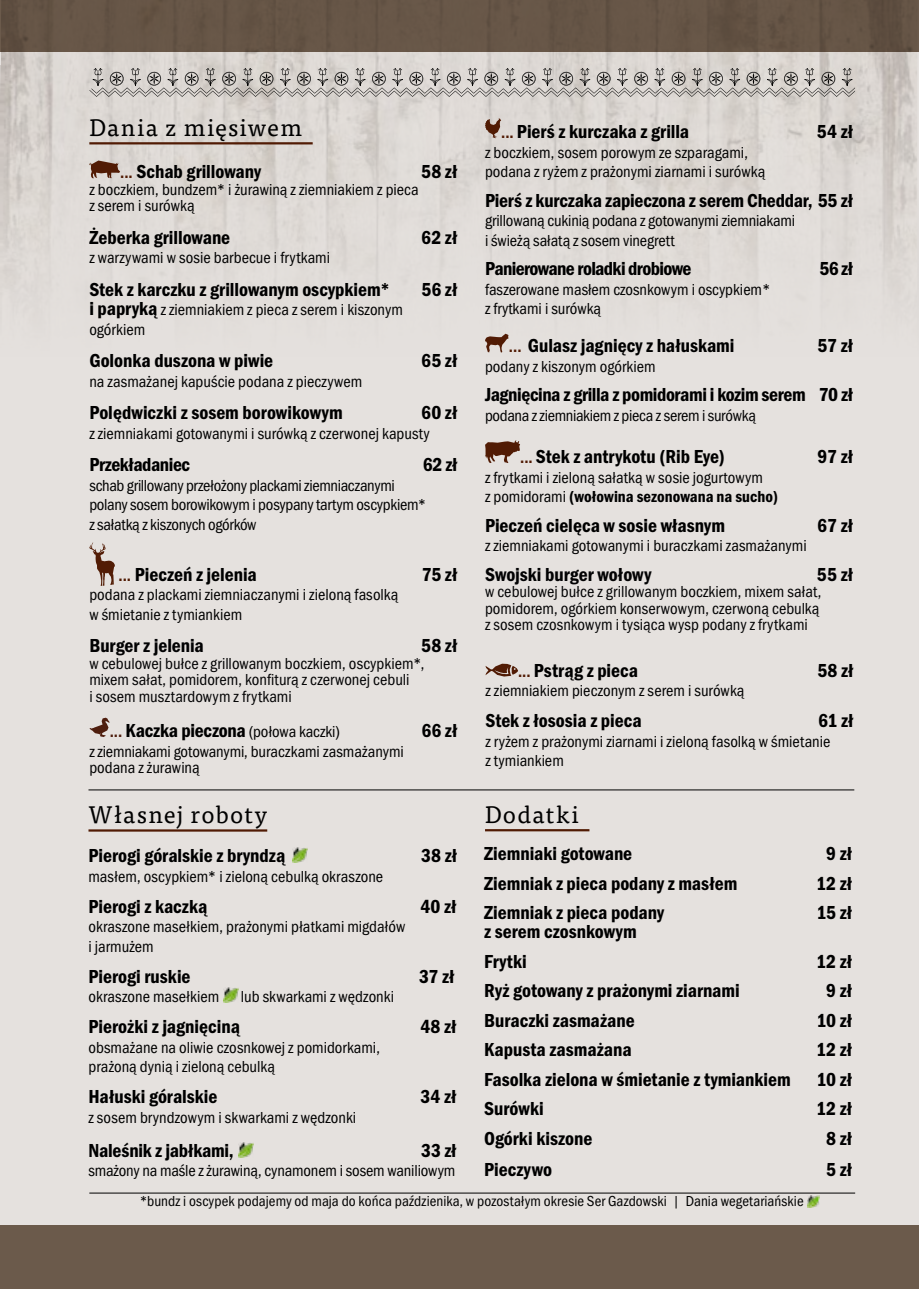
<style>
.page{position:relative;width:919px;height:1289px;background:#fff}
.page>*{position:absolute;margin:0;border:0;box-sizing:border-box;transform-origin:0 0}
.t1{font:24px "Tisa Pro";letter-spacing:.05em;color:#000}
.t2{font:19.5px/29.5px "Franklin Gothic URW Con Dem";color:#000}
.t3{font:19.5px "Franklin Gothic URW Con Dem";letter-spacing:-.025em;color:#000}
.t4{font:19.5px "Franklin Gothic URW Con Dem";color:#020203}
.t5{font:19.5px "Franklin Gothic URW Con Dem";letter-spacing:-.03em;color:#000}
.t6{font:19.5px "Franklin Gothic URW Con Dem";letter-spacing:-.02em;color:#000}
.t7{font:16.5px/19.5px "Franklin Gothic URW Cond";color:#000}
.t8{font:16.5px/16.5px "Franklin Gothic URW Cond";letter-spacing:.005em;color:#020203}
.t9{font:16.5px/19.5px "Franklin Gothic URW Cond";letter-spacing:-.02em;color:#000}
.t10{font:16.5px "Franklin Gothic URW Con Dem";color:#000}
.t11{font:15px "Franklin Gothic URW Cond";letter-spacing:.01em;color:#000}
.s1{font-size:16.5px;color:#511b04}
.s2{color:#020203}
.s3{font-family:"Franklin Gothic URW Cond"}
.s4{font-family:"Franklin Gothic URW Con Dem";font-size:19.5px}
.s5{font-size:16.5px;color:#4f1e0e}
.s6{font-family:"Franklin Gothic URW Cond";font-size:16.5px}
</style>
<div class="page">
<div style="left:0;top:0;width:918px;height:1288px;background:#e5e1de"></div>
<div style="left:0;top:1225px;width:918px;height:63px;background:#6b5a4b"></div>
<svg style="left:0;top:0;width:918px;height:353px"></svg>
<svg style="left:89px;top:160px;width:31px;height:18px"></svg>
<svg style="left:89px;top:717px;width:21px;height:20px"></svg>
<hr style="left:88px;top:829px;width:179px;height:2px;background:#511b04">
<hr style="left:89px;top:142px;width:224px;height:2px;background:#511b04">
<svg style="left:485px;top:118px;width:16px;height:20px"></svg>
<svg style="left:485px;top:334px;width:24px;height:18px"></svg>
<svg style="left:485px;top:440px;width:35px;height:23px"></svg>
<hr style="left:485px;top:829px;width:104px;height:2px;background:#511b04">
<hr style="left:89px;top:1192px;width:766px;height:1px;background:#000">
<hr style="left:88px;top:789px;width:766px;height:1px;background:#000">
<svg style="left:89px;top:68px;width:766px;height:29px"></svg>
<img style="left:238px;top:1142px;width:15px;height:15px">
<img style="left:293px;top:847px;width:14px;height:15px">
<img style="left:223px;top:987px;width:15px;height:15px">
<svg style="left:485px;top:663px;width:33px;height:13px"></svg>
<svg style="left:89px;top:542px;width:26px;height:44px"></svg>
<svg style="left:807px;top:1195px;width:12px;height:12px"></svg>
<h1 class="t1" style="left:89px;top:110px;width:214px">Dania z mięsiwem</h1>
<p class="t2" style="left:501px;top:116px;width:189px"><span class="s1">...</span> Pierś z kurczaka z grilla</p>
<p class="t2" style="left:816px;top:116px;width:38px">54 zł</p>
<p class="t7" style="left:485px;top:141px;width:282px">z boczkiem, sosem porowym ze szparagami, podana z ryżem z prażonymi ziarnami i surówką</p>
<p class="t2" style="left:485px;top:185px;width:369px">Pierś z kurczaka zapieczona z serem Cheddar, 55 zł</p>
<p class="t7" style="left:485px;top:210px;width:312px">grillowaną cukinią podana z gotowanymi ziemniakami i świeżą sałatą z sosem vinegrett</p>
<p class="t5" style="left:485px;top:256px;width:208px">Panierowane roladki drobiowe</p>
<p class="t2" style="left:819px;top:253px;width:35px">56 zł</p>
<p class="t7" style="left:485px;top:278px;width:287px">faszerowane masłem czosnkowym i oscypkiem* z frytkami i surówką</p>
<p class="t2" style="left:509px;top:330px;width:227px"><span class="s1">...</span> Gulasz jagnięcy z hałuskami</p>
<p class="t2" style="left:817px;top:330px;width:37px">57 zł</p>
<p class="t7" style="left:485px;top:355px;width:172px">podany z kiszonym ogórkiem</p>
<p class="t3" style="left:485px;top:381px;width:369px">Jagnięcina z grilla z pomidorami i kozim serem 70 zł</p>
<p class="t9" style="left:485px;top:404px;width:272px">podana z ziemniakiem z pieca z serem <span class="s2">i surówką</span></p>
<p class="t2" style="left:520px;top:441px;width:206px"><span class="s1">...</span> Stek z antrykotu (Rib Eye)</p>
<p class="t2" style="left:817px;top:441px;width:37px">97 zł</p>
<p class="t7" style="left:485px;top:466px;width:279px">z frytkami i zieloną sałatką w sosie jogurtowym</p>
<p class="t10" style="left:485px;top:485px;width:294px"><span class="s3">z pomidorami</span> (wołowina sezonowana na sucho)</p>
<p class="t2" style="left:485px;top:509px;width:241px">Pieczeń cielęca w sosie własnym</p>
<p class="t2" style="left:817px;top:509px;width:37px">67 zł</p>
<p class="t7" style="left:485px;top:534px;width:323px">z ziemniakami gotowanymi i buraczkami zasmażanymi</p>
<p class="t4" style="left:485px;top:561px;width:168px">Swojski burger wołowy</p>
<p class="t4" style="left:816px;top:561px;width:38px">55 zł</p>
<p class="t8" style="left:485px;top:582px;width:338px;text-align:justify">w cebulowej bułce z grillowanym boczkiem, mixem sałat, pomidorem, ogórkiem konserwowym, czerwoną cebulką z sosem czosnkowym i tysiąca wysp podany z frytkami</p>
<p class="t2" style="left:120px;top:156px;width:142px"><span class="s1">...</span> Schab grillowany</p>
<p class="t2" style="left:421px;top:156px;width:38px">58 zł</p>
<p class="t7" style="left:89px;top:180px;width:331px;line-height:16.5px">z boczkiem, bundzem* i żurawiną z ziemniakiem z pieca z serem i surówką</p>
<p class="t2" style="left:89px;top:222px;width:142px">Żeberka grillowane</p>
<p class="t2" style="left:421px;top:222px;width:38px">62 zł</p>
<p class="t7" style="left:89px;top:247px;width:242px">z warzywami w sosie barbecue i frytkami</p>
<p class="t2" style="left:89px;top:274px;width:302px">Stek z karczku z grillowanym oscypkiem*</p>
<p class="t2" style="left:421px;top:274px;width:37px">56 zł</p>
<p class="t7" style="left:89px;top:299px;width:315px"><span class="s4">i papryką</span> z ziemniakiem z pieca z serem i kiszonym ogórkiem</p>
<p class="t2" style="left:89px;top:345px;width:185px">Golonka duszona w piwie</p>
<p class="t2" style="left:421px;top:345px;width:38px">65 zł</p>
<p class="t7" style="left:89px;top:370px;width:274px">na zasmażanej kapuście podana z pieczywem</p>
<p class="t2" style="left:89px;top:397px;width:255px">Polędwiczki z sosem borowikowym</p>
<p class="t2" style="left:421px;top:397px;width:38px">60 zł</p>
<p class="t7" style="left:89px;top:422px;width:342px">z ziemniakami gotowanymi i surówką z czerwonej kapusty</p>
<p class="t6" style="left:89px;top:452px;width:102px">Przekładaniec</p>
<p class="t2" style="left:423px;top:449px;width:36px">62 zł</p>
<p class="t9" style="left:89px;top:474px;width:338px">schab grillowany przełożony plackami ziemniaczanymi polany sosem borowikowym i posypany tartym oscypkiem* z sałatką z kiszonych ogórków</p>
<p class="t2" style="left:118px;top:558px;width:140px"><span class="s1">...</span> Pieczeń z jelenia</p>
<p class="t2" style="left:422px;top:558px;width:37px">75 zł</p>
<p class="t7" style="left:89px;top:583px;width:310px">podana z plackami ziemniaczanymi i zieloną fasolką w śmietanie z tymiankiem</p>
<p class="t4" style="left:89px;top:632px;width:116px">Burger z jelenia</p>
<p class="t4" style="left:421px;top:632px;width:38px">58 zł</p>
<p class="t8" style="left:89px;top:653px;width:336px">w cebulowej bułce z grillowanym boczkiem, oscypkiem*, mixem sałat, pomidorem, konfiturą z czerwonej cebuli<br>i sosem musztardowym z frytkami</p>
<p class="t2" style="left:110px;top:715px;width:231px"><span class="s5">...</span> Kaczka pieczona <span class="s6">(połowa kaczki)</span></p>
<p class="t2" style="left:421px;top:715px;width:37px">66 zł</p>
<p class="t7" style="left:89px;top:741px;width:316px;line-height:16.5px">z ziemniakami gotowanymi, buraczkami zasmażanymi podana z żurawiną</p>
<h1 class="t1" style="left:88px;top:796px;width:180px">Własnej roboty</h1>
<p class="t2" style="left:88px;top:839px;width:198px">Pierogi góralskie z bryndzą</p>
<p class="t2" style="left:421px;top:839px;width:37px">38 zł</p>
<p class="t7" style="left:88px;top:865px;width:296px">masłem, oscypkiem* i zieloną cebulką okraszone</p>
<p class="t2" style="left:88px;top:890px;width:120px">Pierogi z kaczką</p>
<p class="t2" style="left:420px;top:890px;width:38px">40 zł</p>
<p class="t7" style="left:88px;top:915px;width:318px">okraszone masełkiem, prażonymi płatkami migdałów i jarmużem</p>
<p class="t2" style="left:88px;top:960px;width:103px">Pierogi ruskie</p>
<p class="t2" style="left:419px;top:960px;width:37px">37 zł</p>
<p class="t7" style="left:88px;top:985px;width:132px">okraszone masełkiem</p>
<p class="t7" style="left:241px;top:985px;width:155px">lub skwarkami z wędzonki</p>
<p class="t2" style="left:88px;top:1010px;width:153px">Pierożki z jagnięciną</p>
<p class="t2" style="left:420px;top:1010px;width:38px">48 zł</p>
<p class="t7" style="left:88px;top:1036px;width:293px">obsmażane na oliwie czosnkowej z pomidorkami, prażoną dynią i zieloną cebulką</p>
<p class="t2" style="left:88px;top:1080px;width:130px">Hałuski góralskie</p>
<p class="t2" style="left:420px;top:1080px;width:37px">34 zł</p>
<p class="t7" style="left:88px;top:1106px;width:269px">z sosem bryndzowym i skwarkami z wędzonki</p>
<p class="t2" style="left:88px;top:1134px;width:147px">Naleśnik z jabłkami,</p>
<p class="t2" style="left:421px;top:1134px;width:37px">33 zł</p>
<p class="t7" style="left:88px;top:1159px;width:368px">smażony na maśle z żurawiną, cynamonem i sosem waniliowym</p>
<p class="t2" style="left:518px;top:654px;width:121px"><span class="s1">...</span> Pstrąg z pieca</p>
<p class="t2" style="left:817px;top:654px;width:38px">58 zł</p>
<p class="t7" style="left:485px;top:679px;width:260px">z ziemniakiem pieczonym z serem i surówką</p>
<p class="t2" style="left:485px;top:705px;width:158px">Stek z łososia z pieca</p>
<p class="t2" style="left:818px;top:705px;width:37px">61 zł</p>
<p class="t7" style="left:485px;top:730px;width:346px">z ryżem z prażonymi ziarnami i zieloną fasolką w śmietanie z tymiankiem</p>
<h1 class="t1" style="left:485px;top:796px;width:95px">Dodatki</h1>
<p class="t2" style="left:484px;top:838px;width:150px">Ziemniaki gotowane</p>
<p class="t2" style="left:826px;top:838px;width:27px">9 zł</p>
<p class="t2" style="left:484px;top:867px;width:255px">Ziemniak z pieca podany z masłem</p>
<p class="t2" style="left:816px;top:867px;width:38px">12 zł</p>
<p class="t2" style="left:484px;top:897px;width:181px">Ziemniak z pieca podany</p>
<p class="t2" style="left:816px;top:897px;width:37px">15 zł</p>
<p class="t2" style="left:484px;top:916px;width:154px">z serem czosnkowym<br>Frytki</p>
<p class="t2" style="left:816px;top:945px;width:38px">12 zł</p>
<p class="t2" style="left:484px;top:975px;width:257px">Ryż gotowany z prażonymi ziarnami</p>
<p class="t2" style="left:826px;top:975px;width:27px">9 zł</p>
<p class="t2" style="left:484px;top:1004px;width:152px">Buraczki zasmażane</p>
<p class="t2" style="left:816px;top:1004px;width:37px">10 zł</p>
<p class="t2" style="left:484px;top:1034px;width:149px">Kapusta zasmażana</p>
<p class="t2" style="left:816px;top:1034px;width:38px">12 zł</p>
<p class="t2" style="left:484px;top:1063px;width:308px">Fasolka zielona w śmietanie z tymiankiem</p>
<p class="t2" style="left:816px;top:1063px;width:37px">10 zł</p>
<p class="t2" style="left:484px;top:1093px;width:61px">Surówki</p>
<p class="t2" style="left:816px;top:1093px;width:38px">12 zł</p>
<p class="t2" style="left:484px;top:1122px;width:110px">Ogórki kiszone</p>
<p class="t2" style="left:826px;top:1122px;width:27px">8 zł</p>
<p class="t2" style="left:484px;top:1153px;width:69px">Pieczywo</p>
<p class="t2" style="left:826px;top:1153px;width:27px">5 zł</p>
<p class="t11" style="left:140px;top:1190px;width:665px">*bundz i oscypek podajemy od maja do końca paździenika, w pozostałym okresie Ser Gazdowski | Dania wegetariańskie</p>
</div>
